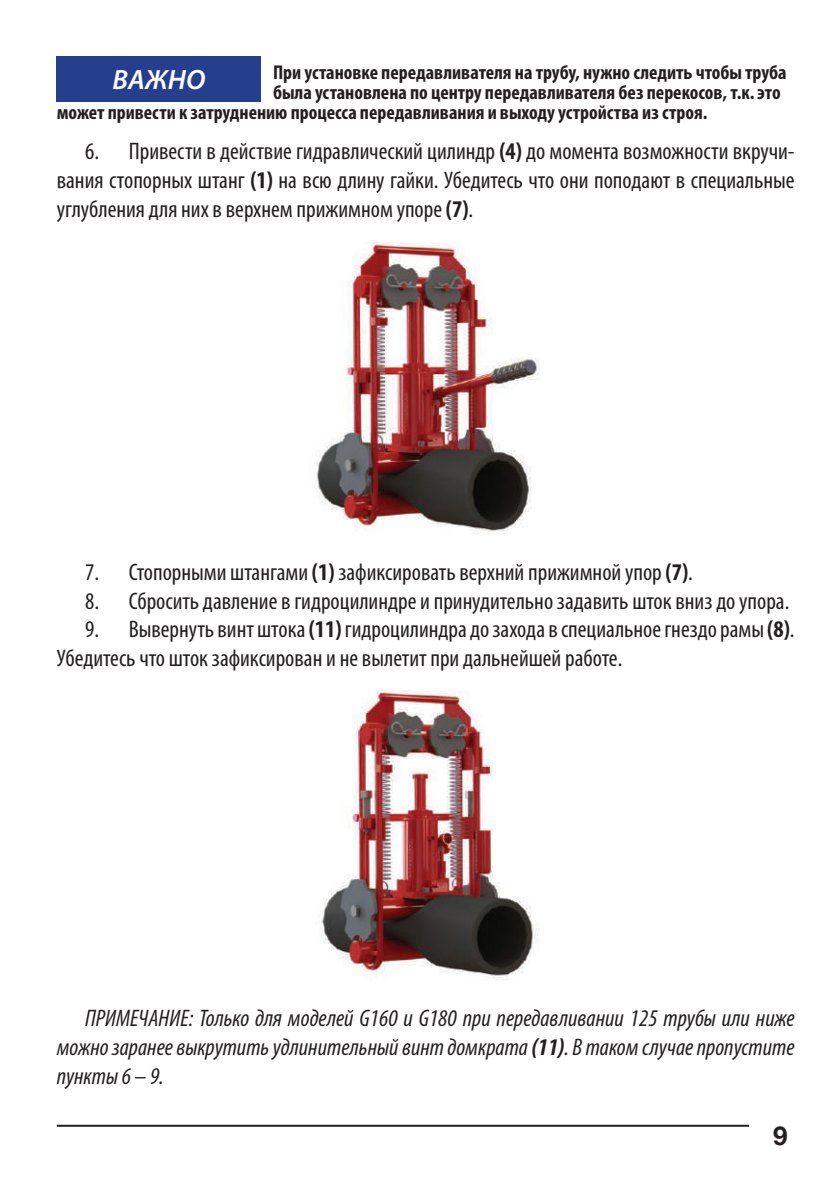
<style>
.page{position:relative;width:840px;height:1191px;background:#fff}
.page>*{position:absolute;margin:0;border:0;box-sizing:border-box;transform-origin:0 0}
.t1{font:italic 600 28px "Myriad Pro";color:#fff}
.t2{font:700 26px "Helvetica Neue";color:#231f20}
.t3{font:condensed 24px/28.8px "Myriad Pro";color:#231f20;text-align:justify}
.t4{font:italic condensed 24px/28.8px "Myriad Pro";color:#231f20;text-align:justify}
.t5{font:700 condensed 20px "Myriad Pro";color:#231f20}
.s1{font-weight:700}
</style>
<div class="page">
<hr style="left:57px;top:1124px;width:691px;height:2px;background:#231f20">
<div style="left:57px;top:56px;width:204px;height:45px;background:#253f8e"></div>
<img style="left:316px;top:242px;width:223px;height:292px">
<img style="left:321px;top:690px;width:217px;height:290px">
<p class="t5" style="left:273px;top:60px;width:515px">При установке передавливателя на трубу, нужно следить чтобы труба</p>
<p class="t5" style="left:273px;top:80px;width:509px">была установлена по центру передавливателя без перекосов, т.к. это</p>
<p class="t5" style="left:57px;top:100px;width:651px">может привести к затруднению процесса передавливания и выходу устройства из строя.</p>
<p class="t1" style="left:112px;top:62px;width:94px">ВАЖНО</p>
<p class="t3" style="left:57px;top:136px;width:739px;text-indent:28px">6. Привести в действие гидравлический цилиндр <span class="s1">(4)</span> до момента возможности вкручи&shy;вания стопорных штанг <span class="s1">(1)</span> на всю длину гайки. Убедитесь что они поподают в специальные углубления для них в верхнем прижимном упоре <span class="s1">(7)</span>.</p>
<p class="t3" style="left:85px;top:557px;width:609px">7. Стопорными штангами <span class="s1">(1)</span> зафиксировать верхний прижимной упор <span class="s1">(7)</span>.</p>
<p class="t3" style="left:85px;top:586px;width:705px">8. Сбросить давление в гидроцилиндре и принудительно задавить шток вниз до упора.</p>
<p class="t3" style="left:57px;top:615px;width:739px;text-indent:28px">9. Вывернуть винт штока <span class="s1">(11)</span> гидроцилиндра до захода в специальное гнездо рамы <span class="s1">(8)</span>.<br>Убедитесь что шток зафиксирован и не вылетит при дальнейшей работе.</p>
<p class="t4" style="left:57px;top:1003px;width:739px;text-indent:28px">ПРИМЕЧАНИЕ: Только для моделей G160 и G180 при передавливании 125 трубы или ниже можно заранее выкрутить удлинительный винт домкрата <span class="s1">(11)</span>. В таком случае пропустите пункты 6 – 9.</p>
<p class="t2" style="left:772px;top:1115px;width:16px">9</p>
</div>
